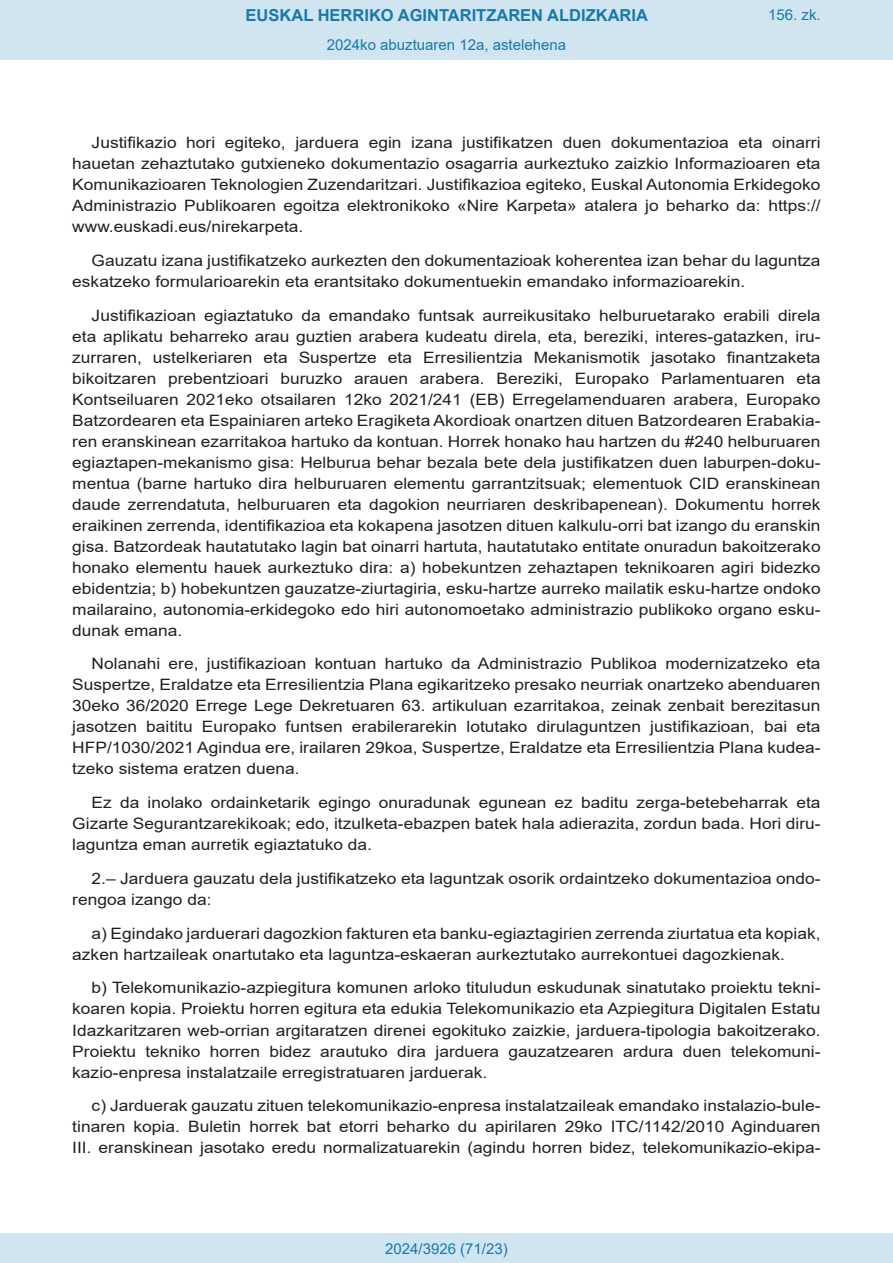
<style>
.page{position:relative;width:893px;height:1263px;background:#fff}
.page>*{position:absolute;margin:0;border:0;box-sizing:border-box;transform-origin:0 0}
.t1{font:700 16.5px "Arial";color:#1879ad}
.BOPVDetalle{font:15.6px/21px "Arial";color:#231f20;text-align:justify;scale:1.11 1}
.Paginacion_Centro{font:15px "Arial";color:#1879ad}
</style>
<div class="page">
<div style="left:0;top:0;width:893px;height:60px;background:#d0e5f0"></div>
<div style="left:0;top:1233px;width:893px;height:30px;background:#d0e5f0"></div>
<p class="t1" style="left:246px;top:3px;width:404px">EUSKAL HERRIKO AGINTARITZAREN ALDIZKARIA</p>
<p class="Paginacion_Centro" style="left:327px;top:35px;width:241px">2024ko abuztuaren 12a, astelehena</p>
<p class="Paginacion_Centro" style="left:768px;top:5px;width:54px">156. zk.</p>
<p class="BOPVDetalle" style="left:72px;top:132px;width:676px;text-indent:19px">Justifikazio hori egiteko, jarduera egin izana justifikatzen duen dokumentazioa eta oinarri hauetan zehaztutako gutxieneko dokumentazio osagarria aurkeztuko zaizkio Informazioaren eta Komunikazioaren Teknologien Zuzendaritzari. Justifikazioa egiteko, Euskal Autonomia Erkidegoko Administrazio Publikoaren egoitza elektronikoko «Nire Karpeta» atalera jo beharko da: https:// www.euskadi.eus/nirekarpeta.</p>
<p class="BOPVDetalle" style="left:72px;top:250px;width:676px;text-indent:19px">Gauzatu izana justifikatzeko aurkezten den dokumentazioak koherentea izan behar du laguntza eskatzeko formularioarekin eta erantsitako dokumentuekin emandako informazioarekin.</p>
<p class="BOPVDetalle" style="left:72px;top:305px;width:676px;text-indent:19px">Justifikazioan egiaztatuko da emandako funtsak aurreikusitako helburuetarako erabili direla eta aplikatu beharreko arau guztien arabera kudeatu direla, eta, bereziki, interes-gatazken, iru&shy;zurraren, ustelkeriaren eta Suspertze eta Erresilientzia Mekanismotik jasotako finantzaketa bikoitzaren prebentzioari buruzko arauen arabera. Bereziki, Europako Parlamentuaren eta Kontseiluaren 2021eko otsailaren 12ko 2021/241 (EB) Erregelamenduaren arabera, Europako Batzordearen eta Espainiaren arteko Eragiketa Akordioak onartzen dituen Batzordearen Erabakia&shy;ren eranskinean ezarritakoa hartuko da kontuan. Horrek honako hau hartzen du #240 helburuaren egiaztapen-mekanismo gisa: Helburua behar bezala bete dela justifikatzen duen laburpen-doku&shy;mentua (barne hartuko dira helburuaren elementu garrantzitsuak; elementuok CID eranskinean daude zerrendatuta, helburuaren eta dagokion neurriaren deskribapenean). Dokumentu horrek eraikinen zerrenda, identifikazioa eta kokapena jasotzen dituen kalkulu-orri bat izango du eranskin gisa. Batzordeak hautatutako lagin bat oinarri hartuta, hautatutako entitate onuradun bakoitzerako honako elementu hauek aurkeztuko dira: a) hobekuntzen zehaztapen teknikoaren agiri bidezko ebidentzia; b) hobekuntzen gauzatze-ziurtagiria, esku-hartze aurreko mailatik esku-hartze ondoko mailaraino, autonomia-erkidegoko edo hiri autonomoetako administrazio publikoko organo esku&shy;dunak emana.</p>
<p class="BOPVDetalle" style="left:72px;top:653px;width:676px;text-indent:19px">Nolanahi ere, justifikazioan kontuan hartuko da Administrazio Publikoa modernizatzeko eta Suspertze, Eraldatze eta Erresilientzia Plana egikaritzeko presako neurriak onartzeko abenduaren 30eko 36/2020 Errege Lege Dekretuaren 63. artikuluan ezarritakoa, zeinak zenbait berezitasun jasotzen baititu Europako funtsen erabilerarekin lotutako dirulaguntzen justifikazioan, bai eta HFP/1030/2021 Agindua ere, irailaren 29koa, Suspertze, Eraldatze eta Erresilientzia Plana kudea&shy;tzeko sistema eratzen duena.</p>
<p class="BOPVDetalle" style="left:72px;top:792px;width:676px;text-indent:19px">Ez da inolako ordainketarik egingo onuradunak egunean ez baditu zerga-betebeharrak eta Gizarte Segurantzarekikoak; edo, itzulketa-ebazpen batek hala adierazita, zordun bada. Hori diru&shy;laguntza eman aurretik egiaztatuko da.</p>
<p class="BOPVDetalle" style="left:72px;top:868px;width:676px;text-indent:19px">2.– Jarduera gauzatu dela justifikatzeko eta laguntzak osorik ordaintzeko dokumentazioa ondo&shy;rengoa izango da:</p>
<p class="BOPVDetalle" style="left:72px;top:923px;width:676px;text-indent:19px">a) Egindako jarduerari dagozkion fakturen eta banku-egiaztagirien zerrenda ziurtatua eta kopiak, azken hartzaileak onartutako eta laguntza-eskaeran aurkeztutako aurrekontuei dagozkienak.</p>
<p class="BOPVDetalle" style="left:72px;top:977px;width:676px;text-indent:19px">b) Telekomunikazio-azpiegitura komunen arloko tituludun eskudunak sinatutako proiektu tekni&shy;koaren kopia. Proiektu horren egitura eta edukia Telekomunikazio eta Azpiegitura Digitalen Estatu Idazkaritzaren web-orrian argitaratzen direnei egokituko zaizkie, jarduera-tipologia bakoitzerako.<br>Proiektu tekniko horren bidez arautuko dira jarduera gauzatzearen ardura duen telekomuni&shy;kazio-enpresa instalatzaile erregistratuaren jarduerak.</p>
<p class="BOPVDetalle" style="left:72px;top:1095px;width:676px;text-indent:19px">c) Jarduerak gauzatu zituen telekomunikazio-enpresa instalatzaileak emandako instalazio-bule&shy;tinaren kopia. Buletin horrek bat etorri beharko du apirilaren 29ko ITC/1142/2010 Aginduaren III. eranskinean jasotako eredu normalizatuarekin (agindu horren bidez, telekomunikazio-ekipa-</p>
<p class="Paginacion_Centro" style="left:385px;top:1238px;width:124px">2024/3926 (71/23)</p>
</div>
